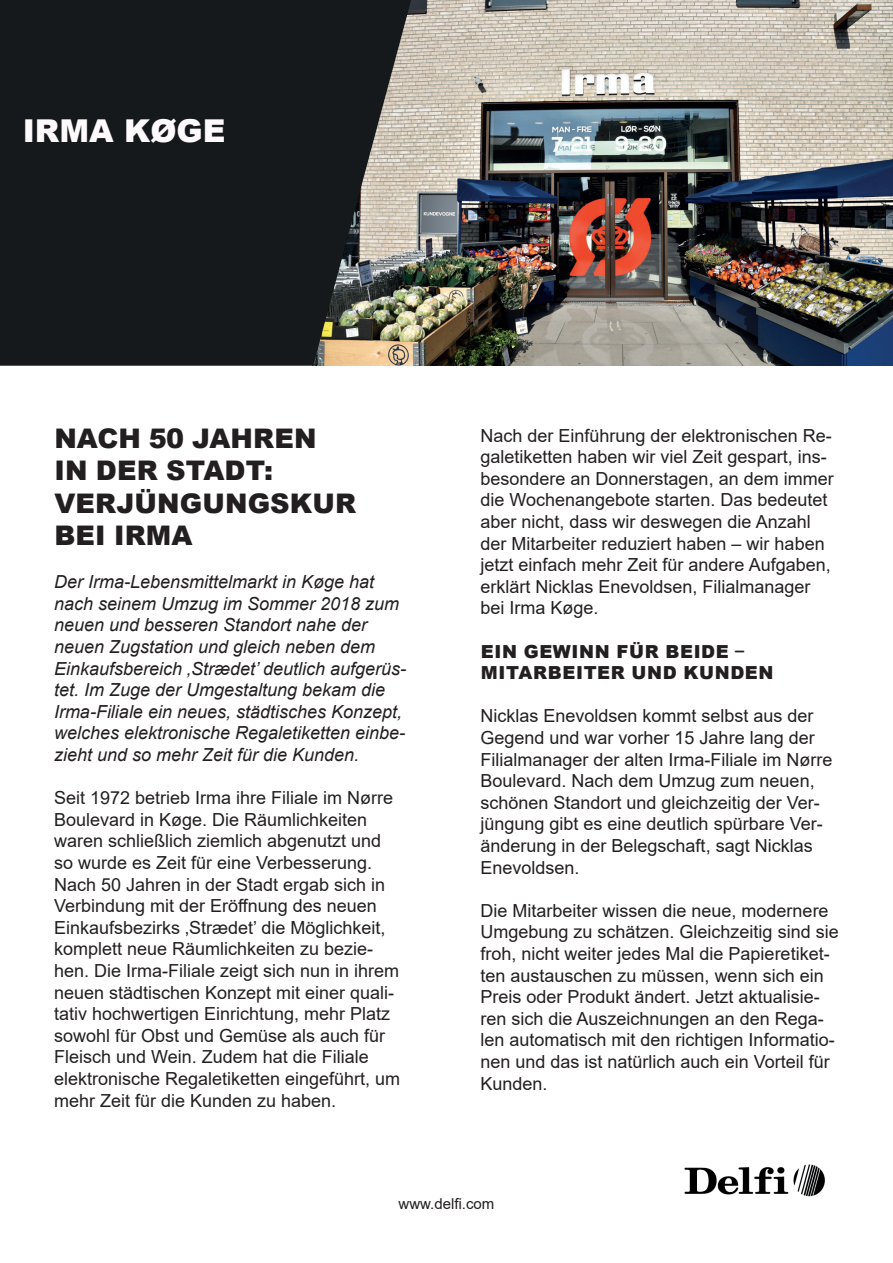
<style>
.page{position:relative;width:893px;height:1263px;background:#fff}
.page>*{position:absolute;margin:0;border:0;box-sizing:border-box;transform-origin:0 0}
.t1{font:900 31.5px "Arial";color:#fefafc}
.t2{font:900 27px/32.4px "Arial";letter-spacing:.005em;color:#231f20}
.t3{font:18px/21.6px "Arial";color:#231f20}
.t4{font:italic 18px/21.6px "Arial";color:#231f20}
.t5{font:900 18px/21.6px "Arial";letter-spacing:.035em;color:#231f20}
.t6{font:15px "Arial";color:#231f20}
</style>
<div class="page">
<img style="left:684px;top:1164px;width:141px;height:33px">
<img style="left:411px;top:0;width:482px;height:366px">
<svg style="left:0;top:0;width:411px;height:366px;fill:#15191c"></svg>
<h1 class="t1" style="left:23px;top:112px;width:204px">IRMA KØGE</h1>
<h2 class="t2" style="left:54px;top:422px;width:303px">NACH 50 JAHREN<br>IN DER STADT:<br>VERJÜNGUNGSKUR<br>BEI IRMA</h2>
<p class="t4" style="left:54px;top:573px;width:354px">Der Irma-Lebensmittelmarkt in Køge hat nach seinem Umzug im Sommer 2018 zum neuen und besseren Standort nahe der neuen Zugstation und gleich neben dem Einkaufsbereich ‚Strædet’ deutlich aufgerüs&shy;tet. Im Zuge der Umgestaltung bekam die Irma-Filiale ein neues, städtisches Konzept, welches elektronische Regaletiketten einbe&shy;zieht und so mehr Zeit für die Kunden.</p>
<p class="t3" style="left:54px;top:789px;width:348px">Seit 1972 betrieb Irma ihre Filiale im Nørre Boulevard in Køge. Die Räumlichkeiten waren schließlich ziemlich abgenutzt und so wurde es Zeit für eine Verbesserung.<br>Nach 50 Jahren in der Stadt ergab sich in Verbindung mit der Eröffnung des neuen Einkaufsbezirks ‚Strædet’ die Möglichkeit, komplett neue Räumlichkeiten zu bezie&shy;hen. Die Irma-Filiale zeigt sich nun in ihrem neuen städtischen Konzept mit einer quali&shy;tativ hochwertigen Einrichtung, mehr Platz sowohl für Obst und Gemüse als auch für Fleisch und Wein. Zudem hat die Filiale elektronische Regaletiketten eingeführt, um mehr Zeit für die Kunden zu haben.</p>
<p class="t3" style="left:480px;top:426px;width:355px">Nach der Einführung der elektronischen Re&shy;galetiketten haben wir viel Zeit gespart, ins&shy;besondere an Donnerstagen, an dem immer die Wochenangebote starten. Das bedeutet aber nicht, dass wir deswegen die Anzahl der Mitarbeiter reduziert haben – wir haben jetzt einfach mehr Zeit für andere Aufgaben, erklärt Nicklas Enevoldsen, Filialmanager bei Irma Køge.</p>
<p class="t5" style="left:481px;top:640px;width:294px">EIN GEWINN FÜR BEIDE –<br>MITARBEITER UND KUNDEN</p>
<p class="t3" style="left:480px;top:707px;width:354px">Nicklas Enevoldsen kommt selbst aus der Gegend und war vorher 15 Jahre lang der Filialmanager der alten Irma-Filiale im Nørre Boulevard. Nach dem Umzug zum neuen, schönen Standort und gleichzeitig der Ver&shy;jüngung gibt es eine deutlich spürbare Ver&shy;änderung in der Belegschaft, sagt Nicklas Enevoldsen.</p>
<p class="t3" style="left:480px;top:901px;width:360px">Die Mitarbeiter wissen die neue, modernere Umgebung zu schätzen. Gleichzeitig sind sie froh, nicht weiter jedes Mal die Papieretiket&shy;ten austauschen zu müssen, wenn sich ein Preis oder Produkt ändert. Jetzt aktualisie&shy;ren sich die Auszeichnungen an den Rega&shy;len automatisch mit den richtigen Informatio&shy;nen und das ist natürlich auch ein Vorteil für Kunden.</p>
<p class="t6" style="left:399px;top:1193px;width:97px">www.delfi.com</p>
</div>
